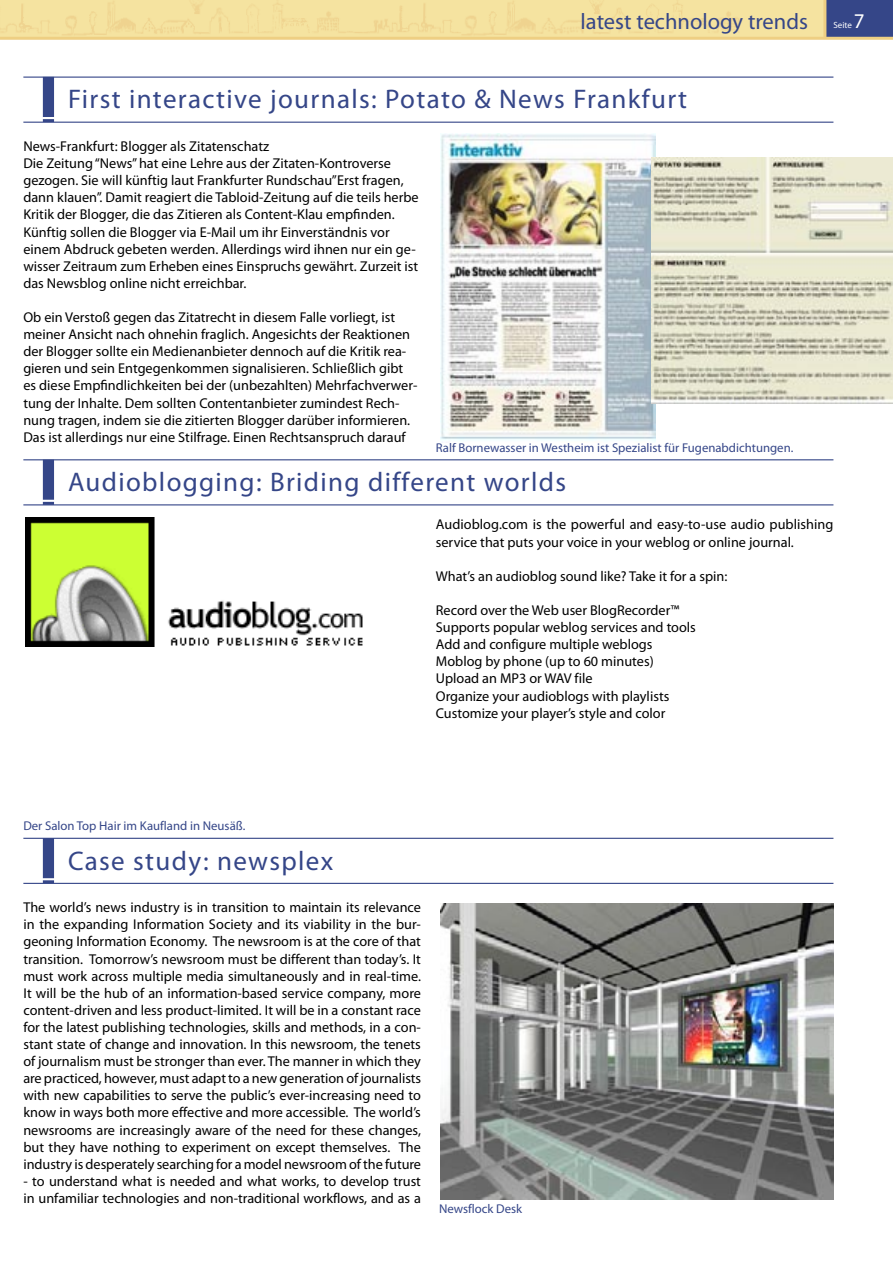
<style>
.page{position:relative;width:893px;height:1263px;background:#fff}
.page>*{position:absolute;margin:0;border:0;box-sizing:border-box;transform-origin:0 0}
.headline_2_colordark_left{font:27px "Zurich Cn BT";letter-spacing:.05em;color:#354688}
.header_right__change_header_left{font:22.5px "Zurich Cn BT";color:#354688}
.t1{font:21px "Zurich Cn BT";color:#fff}
.text_black_block{font:14.25px/17.1px "Zurich Lt Cn BT";color:#000}
.image_subtitle_colordark{font:12.75px "Zurich Cn BT";color:#354688}
.t2{font:9px "Zurich Cn BT";color:#fff}
</style>
<div class="page">
<div style="left:0;top:0;width:893px;height:37px;background:#f5e3a0"></div>
<div style="left:825px;top:0;width:68px;height:38px;background:#354688"></div>
<hr style="left:823px;top:0;width:3px;height:38px;background:#eecf83">
<hr style="left:0;top:37px;width:893px;height:3px;background:#eecf83">
<img style="left:461px;top:1px;width:279px;height:39px">
<div style="left:44px;top:78px;width:9px;height:38px;background:#354688"></div>
<div style="left:43px;top:77px;width:11px;height:40px;border:2px solid #354688"></div>
<svg style="left:43px;top:119px;width:11px;height:3px"></svg>
<hr style="left:23px;top:77px;width:810px;height:1px;background:#354688">
<hr style="left:23px;top:122px;width:810px;height:1px;background:#354688">
<div style="left:44px;top:839px;width:9px;height:38px;background:#354688"></div>
<div style="left:43px;top:838px;width:11px;height:40px;border:2px solid #354688"></div>
<svg style="left:43px;top:880px;width:11px;height:3px"></svg>
<hr style="left:23px;top:838px;width:810px;height:1px;background:#354688">
<hr style="left:23px;top:883px;width:810px;height:1px;background:#354688">
<div style="left:44px;top:460px;width:9px;height:39px;background:#354688"></div>
<div style="left:43px;top:460px;width:11px;height:40px;border:2px solid #354688"></div>
<svg style="left:43px;top:502px;width:11px;height:2px"></svg>
<hr style="left:23px;top:459px;width:810px;height:1px;background:#354688">
<hr style="left:23px;top:504px;width:810px;height:1px;background:#354688">
<img style="left:440px;top:903px;width:394px;height:296px">
<img style="left:440px;top:133px;width:216px;height:309px">
<img style="left:652px;top:157px;width:241px;height:247px">
<img style="left:26px;top:517px;width:337px;height:129px">
<p class="header_right__change_header_left" style="left:581px;top:10px;width:229px">latest technology trends</p>
<p class="t2" style="left:833px;top:20px;width:20px">Seite</p>
<h3 class="t1" style="left:854px;top:10px;width:12px">7</h3>
<p class="headline_2_colordark_left" style="left:68px;top:85px;width:621px">First interactive journals: Potato &amp; News Frankfurt</p>
<p class="text_black_block" style="left:23px;top:138px;width:247px">News-Frankfurt: Blogger als Zitatenschatz</p>
<p class="text_black_block" style="left:23px;top:155px;width:397px">Die Zeitung “News” hat eine Lehre aus der Zitaten-Kontroverse gezogen. Sie will künftig laut Frankfurter Rundschau”Erst fragen, dann klauen”. Damit reagiert die Tabloid-Zeitung auf die teils herbe Kritik der Blogger, die das Zitieren als Content-Klau empfinden.<br>Künftig sollen die Blogger via E-Mail um ihr Einverständnis vor einem Abdruck gebeten werden. Allerdings wird ihnen nur ein ge&shy;wisser Zeitraum zum Erheben eines Einspruchs gewährt. Zurzeit ist das Newsblog online nicht erreichbar.</p>
<p class="text_black_block" style="left:23px;top:309px;width:395px">Ob ein Verstoß gegen das Zitatrecht in diesem Falle vorliegt, ist meiner Ansicht nach ohnehin fraglich. Angesichts der Reaktionen der Blogger sollte ein Medienanbieter dennoch auf die Kritik rea&shy;gieren und sein Entgegenkommen signalisieren. Schließlich gibt es diese Empfindlichkeiten bei der (unbezahlten) Mehrfachverwer&shy;tung der Inhalte. Dem sollten Contentanbieter zumindest Rech&shy;nung tragen, indem sie die zitierten Blogger darüber informieren.<br>Das ist allerdings nur eine Stilfrage. Einen Rechtsanspruch darauf</p>
<p class="image_subtitle_colordark" style="left:436px;top:441px;width:359px">Ralf Bornewasser in Westheim ist Spezialist für Fugenabdichtungen.</p>
<p class="headline_2_colordark_left" style="left:68px;top:467px;width:500px">Audioblogging: Briding different worlds</p>
<p class="text_black_block" style="left:436px;top:516px;width:399px">Audioblog.com is the powerful and easy-to-use audio publishing service that puts your voice in your weblog or online journal.</p>
<p class="text_black_block" style="left:436px;top:568px;width:293px">What’s an audioblog sound like? Take it for a spin:</p>
<p class="text_black_block" style="left:436px;top:602px;width:245px">Record over the Web user BlogRecorder™</p>
<p class="text_black_block" style="left:436px;top:619px;width:262px">Supports popular weblog services and tools</p>
<p class="text_black_block" style="left:436px;top:636px;width:218px">Add and configure multiple weblogs</p>
<p class="text_black_block" style="left:436px;top:653px;width:219px">Moblog by phone (up to 60 minutes)</p>
<p class="text_black_block" style="left:436px;top:670px;width:158px">Upload an MP3 or WAV file</p>
<p class="text_black_block" style="left:436px;top:687px;width:235px">Organize your audioblogs with playlists</p>
<p class="text_black_block" style="left:436px;top:704px;width:231px">Customize your player’s style and color</p>
<p class="image_subtitle_colordark" style="left:23px;top:819px;width:223px">Der Salon Top Hair im Kaufland in Neusäß.</p>
<p class="headline_2_colordark_left" style="left:68px;top:846px;width:267px">Case study: newsplex</p>
<p class="text_black_block" style="left:23px;top:899px;width:399px;text-align:justify">The world’s news industry is in transition to maintain its relevance in the expanding Information Society and its viability in the bur&shy;geoning Information Economy. The newsroom is at the core of that transition. Tomorrow’s newsroom must be different than today’s. It must work across multiple media simultaneously and in real-time.<br>It will be the hub of an information-based service company, more content-driven and less product-limited. It will be in a constant race for the latest publishing technologies, skills and methods, in a con&shy;stant state of change and innovation. In this newsroom, the tenets of journalism must be stronger than ever. The manner in which they are practiced, however, must adapt to a new generation of journalists with new capabilities to serve the public’s ever-increasing need to know in ways both more effective and more accessible. The world’s newsrooms are increasingly aware of the need for these changes, but they have nothing to experiment on except themselves. The industry is desperately searching for a model newsroom of the future</p>
<p class="text_black_block" style="left:23px;top:1173px;width:399px">- to understand what is needed and what works, to develop trust in unfamiliar technologies and non-traditional workflows, and as a</p>
<p class="image_subtitle_colordark" style="left:439px;top:1202px;width:85px">Newsflock Desk</p>
</div>
